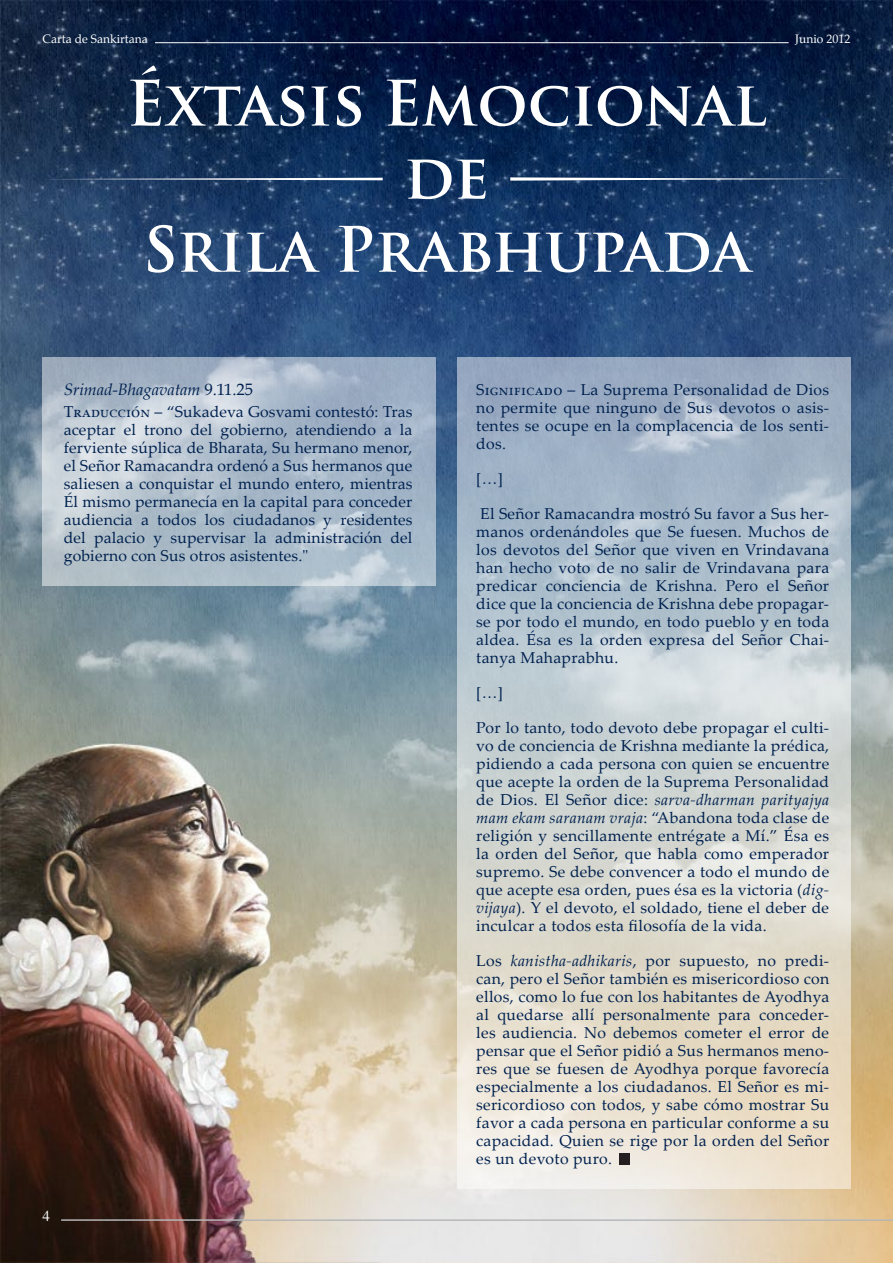
<style>
.page{position:relative;width:893px;height:1263px;background:#fff}
.page>*{position:absolute;margin:0;border:0;box-sizing:border-box;transform-origin:0 0}
.t1{font:700 60.9px/73.1px "Trajan Pro";color:#fff;text-align:center}
.t2{font:italic 16.5px "Book Antiqua";color:#00214f}
.t3{font:15.75px/18px "Palatino Linotype";letter-spacing:.02em;color:#00214f;text-align:justify}
.t4{font:15px "Times";color:#fff}
.t5{font:12px "Palatino";color:#fff}
.s1{font-style:normal}
.s2{font-style:italic}
</style>
<div class="page">
<img style="left:0;top:0;width:893px;height:1262px">
<svg style="left:457px;top:357px;width:393px;height:831px;background:#cacfcf"></svg>
<svg style="left:43px;top:357px;width:393px;height:229px;background:#afbecc"></svg>
<svg style="left:510px;top:177px;width:340px;height:4px"></svg>
<svg style="left:43px;top:178px;width:340px;height:2px"></svg>
<hr style="left:61px;top:1220px;width:832px;height:1px;background:#939598">
<hr style="left:155px;top:42px;width:634px;height:1px;background:#fff">
<div style="left:619px;top:1153px;width:10px;height:11px;background:#231f20"></div>
<p class="t5" style="left:43px;top:28px;width:107px">Carta de Sankirtana</p>
<p class="t5" style="left:795px;top:28px;width:57px">Junio 2012</p>
<h1 class="t1" style="left:126px;top:68px;width:642px">Éxtasis Emocional de<br>Srila Prabhupada</h1>
<p class="t2" style="left:64px;top:380px;width:191px">Srimad-Bhagavatam <span class="s1">9.11.25</span></p>
<p class="t3" style="left:64px;top:402px;width:350px">Traducción – “Sukadeva Gosvami contestó: Tras aceptar el trono del gobierno, atendiendo a la ferviente súplica de Bharata, Su hermano menor, el Señor Ramacandra ordenó a Sus hermanos que saliesen a conquistar el mundo entero, mientras Él mismo permanecía en la capital para conceder audiencia a todos los ciudadanos y residentes del palacio y supervisar la administración del gobierno con Sus otros asistentes."</p>
<p class="t4" style="left:43px;top:1201px;width:9px">4</p>
<p class="t3" style="left:476px;top:380px;width:354px">Significado – La Suprema Personalidad de Dios no permite que ninguno de Sus devotos o asis&shy;tentes se ocupe en la complacencia de los senti&shy;dos.</p>
<p class="t3" style="left:476px;top:469px;width:28px">[…]</p>
<p class="t3" style="left:476px;top:504px;width:354px">El Señor Ramacandra mostró Su favor a Sus her&shy;manos ordenándoles que Se fuesen. Muchos de los devotos del Señor que viven en Vrindavana han hecho voto de no salir de Vrindavana para predicar conciencia de Krishna. Pero el Señor dice que la conciencia de Krishna debe propagar&shy;se por todo el mundo, en todo pueblo y en toda aldea. Ésa es la orden expresa del Señor Chai&shy;tanya Mahaprabhu.</p>
<p class="t3" style="left:476px;top:683px;width:28px">[…]</p>
<p class="t3" style="left:476px;top:718px;width:354px">Por lo tanto, todo devoto debe propagar el culti&shy;vo de conciencia de Krishna mediante la prédica, pidiendo a cada persona con quien se encuentre que acepte la orden de la Suprema Personalidad de Dios. El Señor dice: <span class="s2">sarva-dharman parityajya mam ekam saranam vraja</span>: “Abandona toda clase de religión y sencillamente entrégate a Mí.” Ésa es la orden del Señor, que habla como emperador supremo. Se debe convencer a todo el mundo de que acepte esa orden, pues ésa es la victoria (<span class="s2">dig&shy;vijaya</span>). Y el devoto, el soldado, tiene el deber de inculcar a todos esta filosofía de la vida.</p>
<p class="t3" style="left:476px;top:951px;width:354px">Los <span class="s2">kanistha-adhikaris</span>, por supuesto, no predi&shy;can, pero el Señor también es misericordioso con ellos, como lo fue con los habitantes de Ayodhya al quedarse allí personalmente para conceder&shy;les audiencia. No debemos cometer el error de pensar que el Señor pidió a Sus hermanos meno&shy;res que se fuesen de Ayodhya porque favorecía especialmente a los ciudadanos. El Señor es mi&shy;sericordioso con todos, y sabe cómo mostrar Su favor a cada persona en particular conforme a su capacidad. Quien se rige por la orden del Señor es un devoto puro.</p>
</div>
